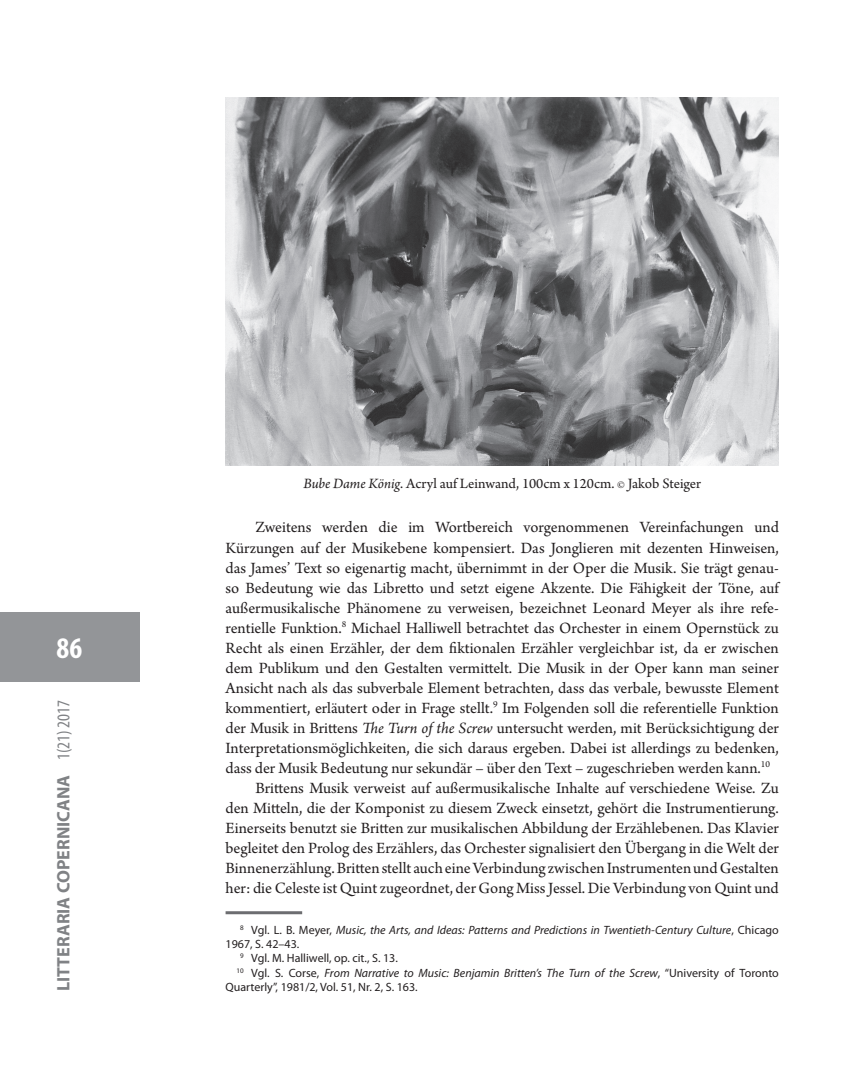
<style>
.page{position:relative;width:864px;height:1089px;background:#fff}
.page>*{position:absolute;margin:0;border:0;box-sizing:border-box;transform-origin:0 0}
.t1{font:700 condensed 30px "Myriad Pro";color:#fff}
.t2{font:700 18px "Myriad Pro";color:#808285}
.t3{font:16.5px "Arno Pro";color:#231f20}
.t4{font:15px "Arno Pro";color:#231f20}
.t5{font:italic 12px "Myriad Pro";color:#231f20}
.t6{font:12px "Myriad Pro";color:#231f20}
.s1{font-weight:400;font-stretch:condensed}
.s2{font-style:italic}
.s3{font-size:10.5px}
.s4{font-style:normal}
</style>
<div class="page">
<div style="left:0;top:612px;width:139px;height:69px;background:#939598"></div>
<img style="left:225px;top:98px;width:553px;height:368px">
<hr style="left:225px;top:911px;width:77px;height:3px;background:#6c6d70">
<h1 class="t1" style="left:57px;top:629px;width:27px">86</h1>
<p class="t2" style="left:52px;top:991px;width:293px;rotate:-90deg">LITTERARIA COPERNICANA <span class="s1">1(21) 2017</span></p>
<p class="t4" style="left:303px;top:475px;width:399px"><span class="s2">Bube Dame König</span>. Acryl auf Leinwand, 100cm x 120cm. <span class="s3">©</span> Jakob Steiger</p>
<p class="t3" style="left:255px;top:518px;width:525px">Zweitens werden die im Wortbereich vorgenommenen Vereinfachungen und</p>
<p class="t3" style="left:225px;top:538px;width:554px">Kürzungen auf der Musikebene kompensiert. Das Jonglieren mit dezenten Hinweisen,</p>
<p class="t3" style="left:225px;top:558px;width:554px">das James’ Text so eigenartig macht, übernimmt in der Oper die Musik. Sie trägt genau-</p>
<p class="t3" style="left:225px;top:578px;width:554px">so Bedeutung wie das Libretto und setzt eigene Akzente. Die Fähigkeit der Töne, auf</p>
<p class="t3" style="left:225px;top:598px;width:554px">außermusikalische Phänomene zu verweisen, bezeichnet Leonard Meyer als ihre refe-</p>
<p class="t3" style="left:225px;top:618px;width:554px">rentielle Funktion.<sup>8</sup> Michael Halliwell betrachtet das Orchester in einem Opernstück zu</p>
<p class="t3" style="left:225px;top:638px;width:554px">Recht als einen Erzähler, der dem fiktionalen Erzähler vergleichbar ist, da er zwischen</p>
<p class="t3" style="left:225px;top:658px;width:554px">dem Publikum und den Gestalten vermittelt. Die Musik in der Oper kann man seiner</p>
<p class="t3" style="left:225px;top:678px;width:554px">Ansicht nach als das subverbale Element betrachten, dass das verbale, bewusste Element</p>
<p class="t3" style="left:225px;top:698px;width:554px">kommentiert, erläutert oder in Frage stellt.<sup>9</sup> Im Folgenden soll die referentielle Funktion</p>
<p class="t3" style="left:225px;top:718px;width:554px">der Musik in Brittens <span class="s2">The Turn of the Screw</span> untersucht werden, mit Berücksichtigung der</p>
<p class="t3" style="left:225px;top:738px;width:554px">Interpretationsmöglichkeiten, die sich daraus ergeben. Dabei ist allerdings zu bedenken,</p>
<p class="t3" style="left:225px;top:758px;width:546px">dass der Musik Bedeutung nur sekundär – über den Text – zugeschrieben werden kann.<sup>10</sup></p>
<p class="t3" style="left:255px;top:778px;width:525px">Brittens Musik verweist auf außermusikalische Inhalte auf verschiedene Weise. Zu</p>
<p class="t3" style="left:225px;top:798px;width:554px">den Mitteln, die der Komponist zu diesem Zweck einsetzt, gehört die Instrumentierung.</p>
<p class="t3" style="left:225px;top:818px;width:554px">Einerseits benutzt sie Britten zur musikalischen Abbildung der Erzählebenen. Das Klavier</p>
<p class="t3" style="left:225px;top:838px;width:554px">begleitet den Prolog des Erzählers, das Orchester signalisiert den Übergang in die Welt der</p>
<p class="t3" style="left:225px;top:858px;width:554px">Binnenerzählung. Britten stellt auch eine Verbindung zwischen Instrumenten und Gestalten</p>
<p class="t3" style="left:225px;top:878px;width:554px">her: die Celeste ist Quint zugeordnet, der Gong Miss Jessel. Die Verbindung von Quint und</p>
<p class="t5" style="left:240px;top:922px;width:540px"><sup>8</sup> <span class="s4">Vgl. L. B. Meyer,</span> Music, the Arts, and Ideas: Patterns and Predictions in Twentieth-Century Culture<span class="s4">, Chicago</span></p>
<p class="t6" style="left:225px;top:936px;width:75px">1967, S. 42–43.</p>
<p class="t6" style="left:240px;top:950px;width:159px"><sup>9</sup> Vgl. M. Halliwell, op. cit., S. 13.</p>
<p class="t5" style="left:236px;top:965px;width:543px"><sup>10</sup> <span class="s4">Vgl. S. Corse,</span> From Narrative to Music: Benjamin Britten’s The Turn of the Screw<span class="s4">, “University of Toronto</span></p>
<p class="t6" style="left:225px;top:979px;width:193px">Quarterly”, 1981/2, Vol. 51, Nr. 2, S. 163.</p>
</div>
